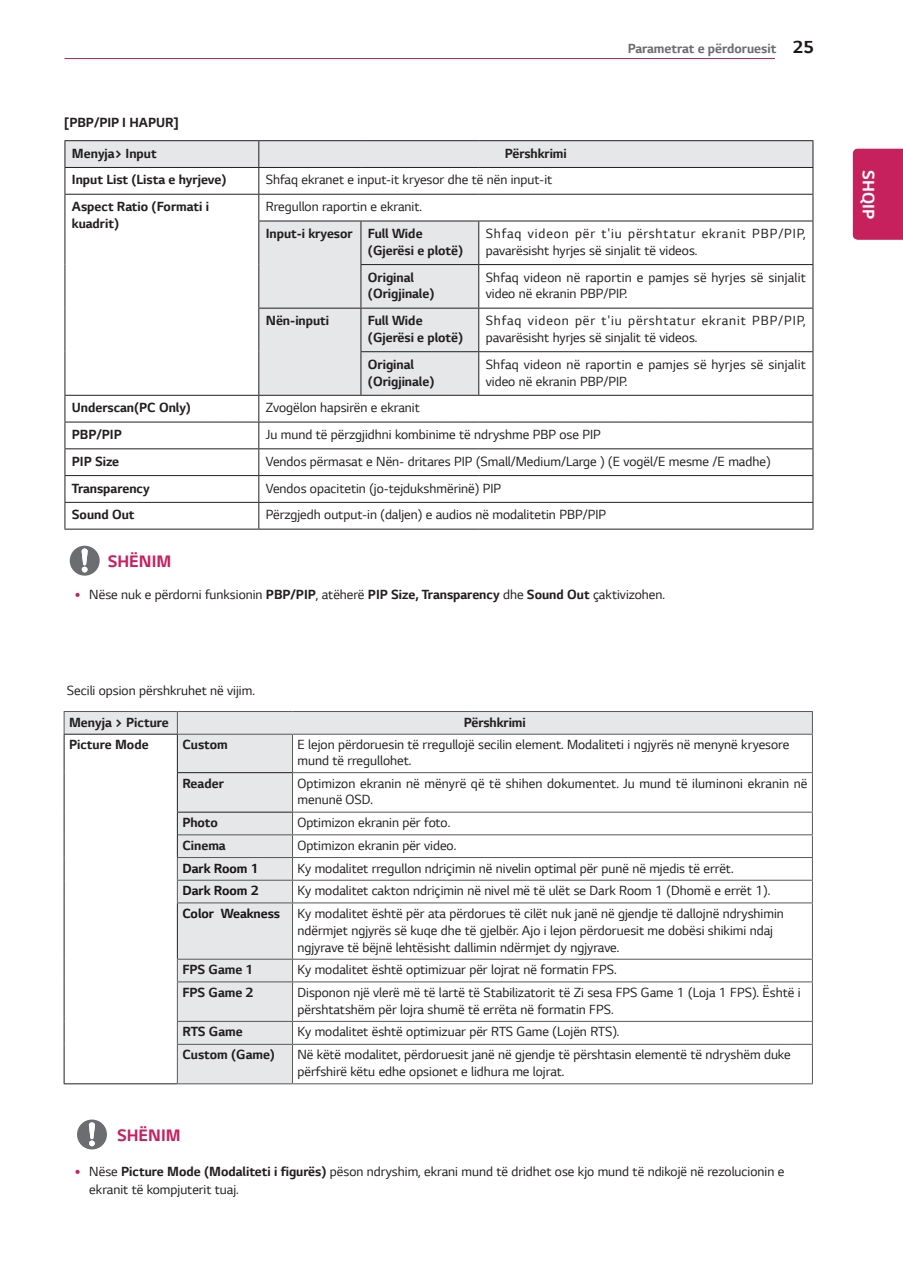
<style>
.page{position:relative;width:903px;height:1275px;background:#fff}
.page>*{position:absolute;margin:0;border:0;box-sizing:border-box;transform-origin:0 0}
.t1{font:700 21px "LG Smart";color:#fff}
.t2{font:700 17.5px "LG Smart";color:#c8205d}
.t3{font:700 17.5px "LG Smart";color:#fff}
.t4{font:14px/16.8px "LG Smart";color:#231f20}
.t5{font:700 14px/16.8px "LG Smart";color:#231f20}
.t6{font:14px/16.8px "LG Smart";letter-spacing:.045em;color:#231f20}
.t7{font:700 14px "LG Smart";color:#6c6d70}
.t8{font:700 14px "LG Smart";color:#1a161a}
.s1{font-size:18.38px;color:#1a161a}
.s2{font-weight:700}
.s3{font-weight:700;color:#1a161a}
</style>
<div class="page">
<hr style="left:64px;top:58px;width:711px;height:1px;background:#c7215d">
<div style="left:853px;top:149px;width:50px;height:91px;background:#c7215d"></div>
<hr style="left:64px;top:140px;width:195px;height:1px;background:#231f20">
<hr style="left:259px;top:140px;width:102px;height:1px;background:#231f20">
<hr style="left:361px;top:140px;width:118px;height:1px;background:#231f20">
<hr style="left:479px;top:140px;width:334px;height:1px;background:#231f20">
<hr style="left:259px;top:529px;width:102px;height:1px;background:#231f20">
<hr style="left:361px;top:529px;width:118px;height:1px;background:#231f20">
<hr style="left:479px;top:529px;width:334px;height:1px;background:#231f20">
<svg style="left:64px;top:141px;width:749px;height:388px"></svg>
<hr style="left:64px;top:529px;width:195px;height:1px;background:#231f20">
<svg style="left:70px;top:546px;width:30px;height:30px"></svg>
<svg style="left:65px;top:712px;width:747px;height:247px"></svg>
<hr style="left:64px;top:711px;width:113px;height:1px;background:#57585a">
<svg style="left:64px;top:712px;width:1px;height:22px"></svg>
<hr style="left:292px;top:772px;width:521px;height:1px;background:#57585a">
<hr style="left:292px;top:812px;width:521px;height:1px;background:#57585a">
<hr style="left:292px;top:834px;width:521px;height:1px;background:#57585a">
<svg style="left:812px;top:960px;width:1px;height:21px"></svg>
<hr style="left:812px;top:982px;width:1px;height:39px;background:#57585a">
<svg style="left:812px;top:1022px;width:1px;height:22px"></svg>
<hr style="left:812px;top:1045px;width:1px;height:38px;background:#57585a">
<svg style="left:177px;top:712px;width:1px;height:22px"></svg>
<svg style="left:812px;top:712px;width:1px;height:22px"></svg>
<hr style="left:177px;top:711px;width:115px;height:1px;background:#57585a">
<hr style="left:292px;top:711px;width:521px;height:1px;background:#57585a">
<hr style="left:812px;top:735px;width:1px;height:37px;background:#57585a">
<hr style="left:812px;top:773px;width:1px;height:39px;background:#57585a">
<svg style="left:812px;top:813px;width:1px;height:89px"></svg>
<hr style="left:812px;top:903px;width:1px;height:56px;background:#57585a">
<hr style="left:292px;top:857px;width:521px;height:1px;background:#57585a">
<hr style="left:292px;top:880px;width:521px;height:1px;background:#57585a">
<hr style="left:292px;top:902px;width:521px;height:1px;background:#57585a">
<hr style="left:292px;top:959px;width:521px;height:1px;background:#57585a">
<hr style="left:292px;top:1083px;width:521px;height:1px;background:#57585a">
<hr style="left:178px;top:734px;width:114px;height:1px;background:#57585a">
<hr style="left:292px;top:735px;width:1px;height:37px;background:#57585a">
<hr style="left:292px;top:773px;width:1px;height:39px;background:#57585a">
<hr style="left:292px;top:734px;width:521px;height:1px;background:#57585a">
<hr style="left:292px;top:981px;width:521px;height:1px;background:#57585a">
<hr style="left:292px;top:1021px;width:521px;height:1px;background:#57585a">
<hr style="left:292px;top:1044px;width:521px;height:1px;background:#57585a">
<hr style="left:64px;top:735px;width:1px;height:38px;background:#231f20">
<hr style="left:64px;top:773px;width:1px;height:39px;background:#231f20">
<svg style="left:64px;top:812px;width:1px;height:91px"></svg>
<hr style="left:64px;top:903px;width:1px;height:56px;background:#231f20">
<svg style="left:64px;top:959px;width:1px;height:23px"></svg>
<hr style="left:64px;top:982px;width:1px;height:39px;background:#231f20">
<svg style="left:64px;top:1021px;width:1px;height:23px"></svg>
<hr style="left:64px;top:1044px;width:1px;height:39px;background:#231f20">
<hr style="left:64px;top:1083px;width:113px;height:1px;background:#231f20">
<hr style="left:177px;top:772px;width:115px;height:1px;background:#231f20">
<hr style="left:177px;top:812px;width:115px;height:1px;background:#231f20">
<hr style="left:177px;top:735px;width:1px;height:37px;background:#231f20">
<hr style="left:177px;top:773px;width:1px;height:39px;background:#231f20">
<svg style="left:177px;top:813px;width:116px;height:271px;background:#dfe0e2"></svg>
<hr style="left:64px;top:734px;width:114px;height:1px;background:#231f20">
<svg style="left:77px;top:1119px;width:30px;height:30px"></svg>
<p class="t5" style="left:72px;top:107px;width:108px;line-height:30.6px;text-indent:-7px">[PBP/PIP I HAPUR]<br>Menyja&gt; Input</p>
<p class="t5" style="left:505px;top:144px;width:63px">Përshkrimi</p>
<p class="t7" style="left:628px;top:38px;width:187px">Parametrat e përdoruesit <span class="s1">25</span></p>
<p class="t5" style="left:72px;top:171px;width:156px">Input List (Lista e hyrjeve)</p>
<p class="t4" style="left:266px;top:171px;width:288px">Shfaq ekranet e input-it kryesor dhe të nën input-it</p>
<p class="t5" style="left:72px;top:198px;width:139px">Aspect Ratio (Formati i kuadrit)</p>
<p class="t4" style="left:266px;top:198px;width:158px">Rregullon raportin e ekranit.</p>
<p class="t5" style="left:368px;top:225px;width:97px;text-indent:-102px">Input-i kryesor Full Wide (Gjerësi e plotë)</p>
<p class="t6" style="left:486px;top:225px;width:321px">Shfaq videon për t'iu përshtatur ekranit PBP/PIP, pavarësisht hyrjes së sinjalit të videos.</p>
<p class="t5" style="left:368px;top:268px;width:68px">Original (Origjinale)</p>
<p class="t4" style="left:486px;top:268px;width:322px">Shfaq videon në raportin e pamjes së hyrjes së sinjalit video në ekranin PBP/PIP.</p>
<p class="t5" style="left:266px;top:312px;width:65px">Nën-inputi</p>
<p class="t5" style="left:368px;top:312px;width:97px">Full Wide (Gjerësi e plotë)</p>
<p class="t6" style="left:486px;top:312px;width:321px">Shfaq videon për t'iu përshtatur ekranit PBP/PIP, pavarësisht hyrjes së sinjalit të videos.</p>
<p class="t5" style="left:368px;top:355px;width:68px">Original (Origjinale)</p>
<p class="t4" style="left:486px;top:355px;width:322px">Shfaq videon në raportin e pamjes së hyrjes së sinjalit video në ekranin PBP/PIP.</p>
<p class="t5" style="left:72px;top:399px;width:121px">Underscan(PC Only)</p>
<p class="t4" style="left:266px;top:399px;width:156px">Zvogëlon hapsirën e ekranit</p>
<p class="t5" style="left:72px;top:426px;width:51px">PBP/PIP</p>
<p class="t4" style="left:266px;top:426px;width:337px">Ju mund të përzgjidhni kombinime të ndryshme PBP ose PIP</p>
<p class="t5" style="left:72px;top:453px;width:49px">PIP Size</p>
<p class="t4" style="left:266px;top:452px;width:506px">Vendos përmasat e Nën- dritares PIP (Small/Medium/Large ) (E vogël/E mesme /E madhe)</p>
<p class="t5" style="left:72px;top:479px;width:79px">Transparency</p>
<p class="t4" style="left:266px;top:479px;width:237px">Vendos opacitetin (jo-tejdukshmërinë) PIP</p>
<p class="t5" style="left:72px;top:506px;width:64px">Sound Out</p>
<p class="t4" style="left:266px;top:506px;width:342px">Përzgjedh output-in (daljen) e audios në modalitetin PBP/PIP</p>
<p class="t2" style="left:108px;top:549px;width:65px">SHËNIM</p>
<p class="t4" style="left:89px;top:586px;width:577px">Nëse nuk e përdorni funksionin <span class="s2">PBP/PIP</span>, atëherë <span class="s2">PIP Size, Transparency</span> dhe <span class="s2">Sound Out</span> çaktivizohen.</p>
<p class="t4" style="left:67px;top:681px;width:190px">Secili opsion përshkruhet në vijim.</p>
<p class="t5" style="left:69px;top:713px;width:101px">Menyja &gt; Picture</p>
<p class="t5" style="left:464px;top:713px;width:63px">Përshkrimi</p>
<p class="t5" style="left:69px;top:736px;width:81px">Picture Mode</p>
<p class="t5" style="left:182px;top:736px;width:47px">Custom</p>
<p class="t4" style="left:297px;top:736px;width:493px;line-height:15.8px">E lejon përdoruesin të rregullojë secilin element. Modaliteti i ngjyrës në menynë kryesore mund të rregullohet.</p>
<p class="t5" style="left:182px;top:774px;width:43px">Reader</p>
<p class="t4" style="left:297px;top:774px;width:511px">Optimizon ekranin në mënyrë që të shihen dokumentet. Ju mund të iluminoni ekranin në menunë OSD.</p>
<p class="t5" style="left:182px;top:814px;width:37px">Photo</p>
<p class="t4" style="left:297px;top:814px;width:154px">Optimizon ekranin për foto.</p>
<p class="t5" style="left:182px;top:837px;width:45px">Cinema</p>
<p class="t4" style="left:297px;top:836px;width:160px">Optimizon ekranin për video.</p>
<p class="t8" style="left:182px;top:858px;width:78px">Dark Room 1</p>
<p class="t4" style="left:297px;top:859px;width:438px">Ky modalitet rregullon ndriçimin në nivelin optimal për punë në mjedis të errët.</p>
<p class="t8" style="left:182px;top:881px;width:78px">Dark Room 2</p>
<p class="t4" style="left:182px;top:879px;width:603px;line-height:22.8px;text-indent:115px">Ky modalitet cakton ndriçimin në nivel më të ulët se Dark Room 1 (Dhomë e errët 1).<br><span class="s3">Color Weakness</span> Ky modalitet është për ata përdorues të cilët nuk janë në gjendje të dallojnë ndryshimin</p>
<p class="t4" style="left:297px;top:921px;width:477px">ndërmjet ngjyrës së kuqe dhe të gjelbër. Ajo i lejon përdoruesit me dobësi shikimi ndaj ngjyrave të bëjnë lehtësisht dallimin ndërmjet dy ngjyrave.</p>
<p class="t5" style="left:182px;top:961px;width:73px">FPS Game 1</p>
<p class="t4" style="left:297px;top:961px;width:321px">Ky modalitet është optimizuar për lojrat në formatin FPS.</p>
<p class="t5" style="left:182px;top:984px;width:73px">FPS Game 2</p>
<p class="t4" style="left:297px;top:983px;width:505px">Disponon një vlerë më të lartë të Stabilizatorit të Zi sesa FPS Game 1 (Loja 1 FPS). Është i përshtatshëm për lojra shumë të errëta në formatin FPS.</p>
<p class="t5" style="left:182px;top:1023px;width:62px">RTS Game</p>
<p class="t4" style="left:297px;top:1023px;width:323px">Ky modalitet është optimizuar për RTS Game (Lojën RTS).</p>
<p class="t5" style="left:182px;top:1046px;width:94px">Custom (Game)</p>
<p class="t4" style="left:297px;top:1046px;width:495px">Në këtë modalitet, përdoruesit janë në gjendje të përshtasin elementë të ndryshëm duke përfshirë këtu edhe opsionet e lidhura me lojrat.</p>
<p class="t2" style="left:117px;top:1124px;width:65px">SHËNIM</p>
<p class="t4" style="left:89px;top:1163px;width:696px;line-height:17.5px">Nëse <span class="s2">Picture Mode (Modaliteti i figurës)</span> pëson ndryshim, ekrani mund të dridhet ose kjo mund të ndikojë në rezolucionin e ekranit të kompjuterit tuaj.</p>
<p class="t3" style="left:880px;top:170px;width:50px;rotate:90deg">SHQIP</p>
<h1 class="t1" style="left:884px;top:181px;width:28px;rotate:90deg">SQ</h1>
</div>
